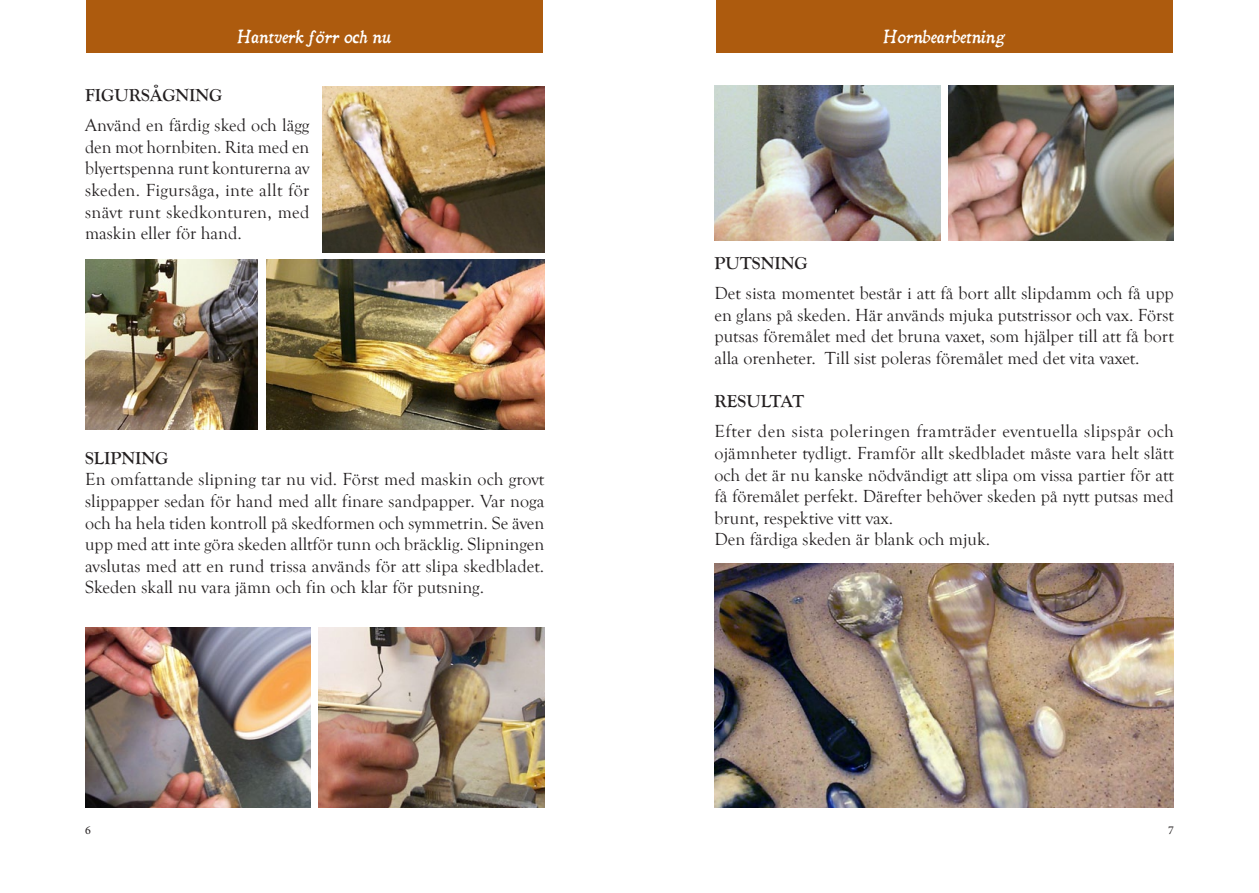
<style>
.page{position:relative;width:1259px;height:893px;background:#fff}
.page>*{position:absolute;margin:0;border:0;box-sizing:border-box;transform-origin:0 0}
.b1{font:18px/21.6px "Goudy Old Style T";color:#231f20;text-align:justify}
.Underrubrik_2{font:700 18px "Goudy Old Style T";color:#231f20}
.b1-2{font:700 18px "Goudy Old Style T";color:#231f20}
.t1{font:italic 16.5px "Dominican";color:#fff}
.t2{font:12px "Minion Pro";color:#231f20}
</style>
<div class="page">
<div style="left:86px;top:0;width:456px;height:52px;background:#ad5b0e"></div>
<div style="left:716px;top:0;width:456px;height:52px;background:#ad5b0e"></div>
<img style="left:318px;top:627px;width:226px;height:181px">
<img style="left:322px;top:87px;width:222px;height:165px">
<img style="left:85px;top:260px;width:172px;height:170px">
<img style="left:266px;top:260px;width:278px;height:170px">
<img style="left:85px;top:627px;width:225px;height:181px">
<img style="left:715px;top:85px;width:225px;height:155px">
<img style="left:948px;top:85px;width:226px;height:155px">
<img style="left:715px;top:563px;width:458px;height:245px">
<p class="t1" style="left:237px;top:25px;width:156px">Hantverk förr och nu</p>
<p class="t1" style="left:883px;top:25px;width:123px">Hornbearbetning</p>
<p class="Underrubrik_2" style="left:85px;top:85px;width:139px">FIGURSÅGNING</p>
<p class="b1" style="left:85px;top:115px;width:226px">Använd en färdig sked och lägg den mot hornbiten. Rita med en blyertspenna runt konturerna av skeden. Figursåga, inte allt för snävt runt skedkonturen, med maskin eller för hand.</p>
<p class="b1-2" style="left:85px;top:448px;width:85px">SLIPNING</p>
<p class="b1" style="left:85px;top:469px;width:461px">En omfattande slipning tar nu vid. Först med maskin och grovt slippapper sedan för hand med allt finare sandpapper. Var noga och ha hela tiden kontroll på skedformen och symmetrin. Se även upp med att inte göra skeden alltför tunn och bräcklig. Slipningen avslutas med att en rund trissa används för att slipa skedbladet.<br>Skeden skall nu vara jämn och fin och klar för putsning.</p>
<p class="t2" style="left:85px;top:822px;width:7px">6</p>
<p class="Underrubrik_2" style="left:714px;top:253px;width:95px">PUTSNING</p>
<p class="b1" style="left:714px;top:283px;width:461px">Det sista momentet består i att få bort allt slipdamm och få upp en glans på skeden. Här används mjuka putstrissor och vax. Först putsas föremålet med det bruna vaxet, som hjälper till att få bort alla orenheter. Till sist poleras föremålet med det vita vaxet.</p>
<p class="Underrubrik_2" style="left:714px;top:391px;width:91px">RESULTAT</p>
<p class="b1" style="left:714px;top:421px;width:461px">Efter den sista poleringen framträder eventuella slipspår och ojämnheter tydligt. Framför allt skedbladet måste vara helt slätt och det är nu kanske nödvändigt att slipa om vissa partier för att få föremålet perfekt. Därefter behöver skeden på nytt putsas med brunt, respektive vitt vax.</p>
<p class="b1" style="left:714px;top:529px;width:277px">Den färdiga skeden är blank och mjuk.</p>
<p class="t2" style="left:1168px;top:822px;width:7px">7</p>
</div>
